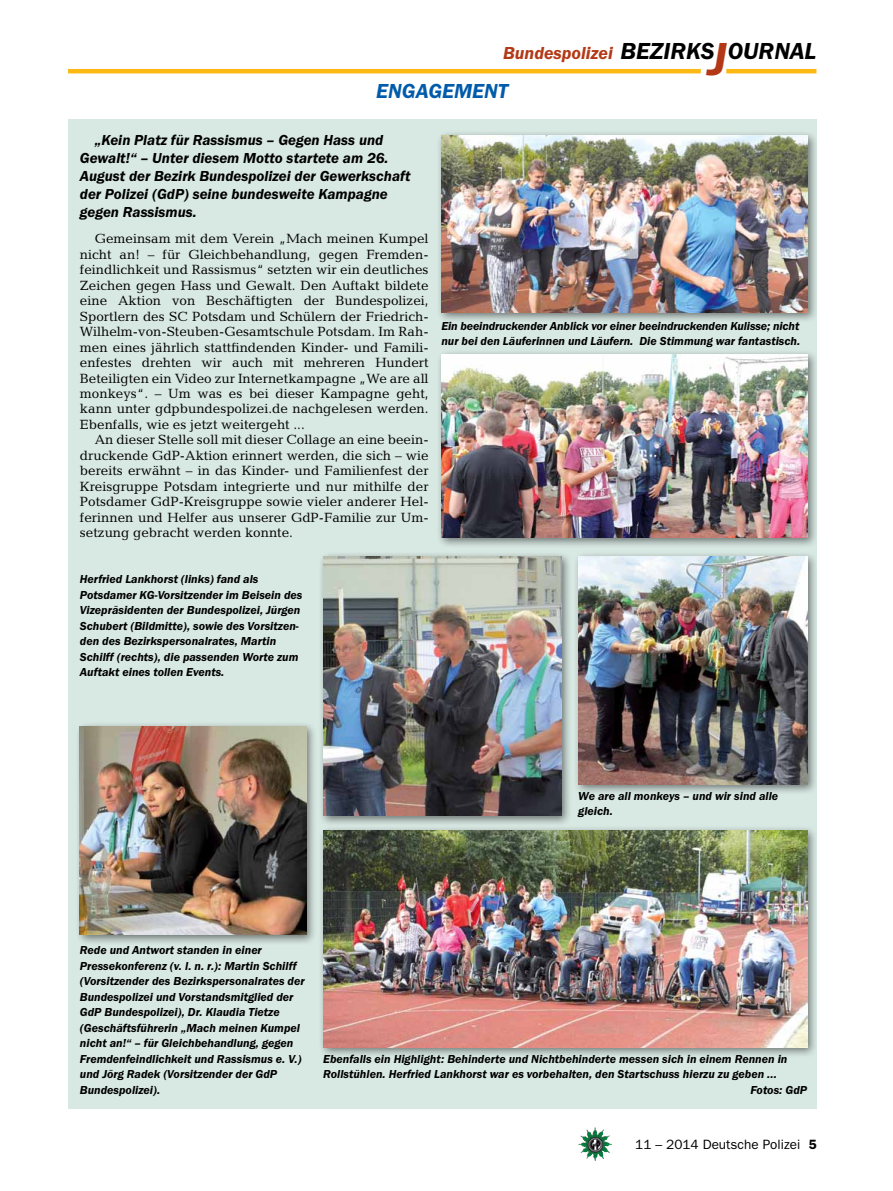
<style>
.page{position:relative;width:893px;height:1191px;background:#fff}
.page>*{position:absolute;margin:0;border:0;box-sizing:border-box;transform-origin:0 0}
.t1{font:italic 600 24px "Franklin Gothic Itc T";color:#000}
.t2{font:italic 600 21px "Franklin Gothic Itc T";color:#005baa}
.t3{font:italic 600 18px "Franklin Gothic Itc T";color:#b33916}
.t4{font:italic 600 15px/18px "Franklin Gothic Itc T";color:#000}
.t5{font:13.5px/15.5px "Candida";color:#000;text-align:justify}
.t6{font:13.5px "Franklin Gothic";color:#000}
.t7{font:italic 600 12px/15.5px "Franklin Gothic Itc T";color:#000}
.s1{font-size:48px;color:#b33916}
.s2{font-weight:600}
</style>
<div class="page">
<img style="left:578px;top:1127px;width:17px;height:25px">
<hr style="left:726px;top:69px;width:90px;height:4px;background:#fdb913">
<hr style="left:68px;top:69px;width:633px;height:4px;background:#fdb913">
<div style="left:68px;top:119px;width:748px;height:990px;background:#d8e8e3"></div>
<div style="left:436px;top:130px;width:382px;height:193px;background:#000;opacity:.5"></div>
<img style="left:441px;top:135px;width:366px;height:177px">
<div style="left:436px;top:349px;width:382px;height:199px;background:#000;opacity:.5"></div>
<img style="left:441px;top:355px;width:366px;height:182px">
<div style="left:318px;top:825px;width:500px;height:233px;background:#000;opacity:.5"></div>
<img style="left:323px;top:830px;width:484px;height:217px">
<div style="left:573px;top:551px;width:245px;height:244px;background:#000;opacity:.5"></div>
<img style="left:578px;top:556px;width:229px;height:228px">
<div style="left:75px;top:721px;width:242px;height:225px;background:#000;opacity:.5"></div>
<img style="left:80px;top:726px;width:226px;height:209px">
<div style="left:318px;top:551px;width:254px;height:275px;background:#000;opacity:.5"></div>
<img style="left:323px;top:556px;width:238px;height:259px">
<h1 class="t1" style="left:620px;top:37px;width:197px">BEZIRKS<span class="s1">J</span>OURNAL</h1>
<h3 class="t3" style="left:503px;top:42px;width:111px">Bundespolizei</h3>
<h2 class="t2" style="left:376px;top:79px;width:133px">ENGAGEMENT</h2>
<p class="t4" style="left:80px;top:131px;width:332px;text-indent:15px">„Kein Platz für Rassismus – Gegen Hass und Gewalt!“ – Unter diesem Motto startete am 26.<br>August der Bezirk Bundespolizei der Gewerkschaft der Polizei (GdP) seine bundesweite Kampagne gegen Rassismus.</p>
<p class="t5" style="left:80px;top:231px;width:350px;text-indent:15px">Gemeinsam mit dem Verein „Mach meinen Kumpel nicht an! – für Gleichbehandlung, gegen Fremden&shy;feindlichkeit und Rassismus“ setzten wir ein deutliches Zeichen gegen Hass und Gewalt. Den Auftakt bildete eine Aktion von Beschäftigten der Bundespolizei, Sportlern des SC Potsdam und Schülern der Friedrich-Wilhelm-von-Steuben-Gesamtschule Potsdam. Im Rah&shy;men eines jährlich stattfindenden Kinder- und Famili&shy;enfestes drehten wir auch mit mehreren Hundert Beteiligten ein Video zur Internetkampagne „We are all monkeys“. – Um was es bei dieser Kampagne geht, kann unter gdpbundespolizei.de nachgelesen werden.<br>Ebenfalls, wie es jetzt weitergeht ...</p>
<p class="t5" style="left:80px;top:432px;width:350px;text-indent:15px">An dieser Stelle soll mit dieser Collage an eine beein&shy;druckende GdP-Aktion erinnert werden, die sich – wie bereits erwähnt – in das Kinder- und Familienfest der Kreisgruppe Potsdam integrierte und nur mithilfe der Potsdamer GdP-Kreisgruppe sowie vieler anderer Hel&shy;ferinnen und Helfer aus unserer GdP-Familie zur Um&shy;setzung gebracht werden konnte.</p>
<p class="t7" style="left:441px;top:318px;width:360px;line-height:15px">Ein beeindruckender Anblick vor einer beeindruckenden Kulisse; nicht nur bei den Läuferinnen und Läufern. Die Stimmung war fantastisch.</p>
<p class="t7" style="left:80px;top:571px;width:224px">Herfried Lankhorst (links) fand als Potsdamer KG-Vorsitzender im Beisein des Vizepräsidenten der Bundespolizei, Jürgen Schubert (Bildmitte), sowie des Vorsitzen&shy;den des Bezirkspersonalrates, Martin Schilff (rechts), die passenden Worte zum Auftakt eines tollen Events.</p>
<p class="t7" style="left:578px;top:788px;width:201px">We are all monkeys – und wir sind alle gleich.</p>
<p class="t7" style="left:80px;top:942px;width:226px">Rede und Antwort standen in einer Pressekonferenz (v. l. n. r.): Martin Schilff (Vorsitzender des Bezirkspersonalrates der Bundespolizei und Vorstandsmitglied der GdP Bundespolizei), Dr. Klaudia Tietze (Geschäftsführerin „Mach meinen Kumpel nicht an!“ – für Gleichbehandlung, gegen Fremdenfeindlichkeit und Rassismus e. V.) und Jörg Radek (Vorsitzender der GdP Bundespolizei).</p>
<p class="t7" style="left:323px;top:1050px;width:466px">Ebenfalls ein Highlight: Behinderte und Nichtbehinderte messen sich in einem Rennen in</p>
<p class="t7" style="left:323px;top:1066px;width:455px">Rollstühlen. Herfried Lankhorst war es vorbehalten, den Startschuss hierzu zu geben ...</p>
<p class="t7" style="left:750px;top:1081px;width:58px">Fotos: GdP</p>
<p class="t6" style="left:635px;top:1136px;width:183px">11 – 2014 Deutsche Polizei <span class="s2">5</span></p>
</div>
